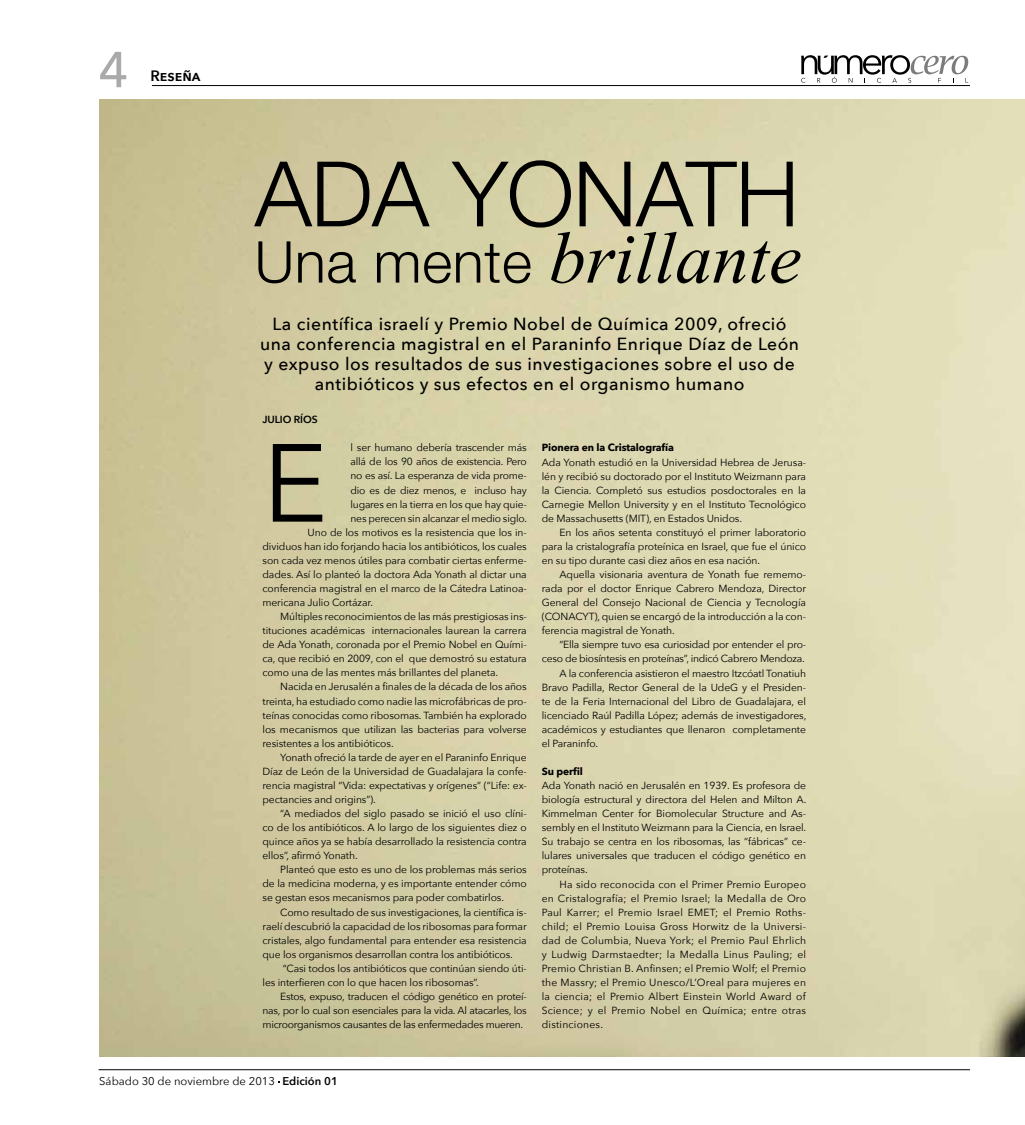
<style>
.page{position:relative;width:1025px;height:1125px;background:#fff}
.page>*{position:absolute;margin:0;border:0;box-sizing:border-box;transform-origin:0 0}
.t1{font:109.62px "Avenir Next";color:#000}
.t2{font:300 90.5px "Helvetica Neue";letter-spacing:-.01em;color:#000}
.t3{font:italic 73.25px "Times New Roman";color:#000}
.t4{font:500 50px "Avenir Next";color:#aaa}
.t5{font:500 17.5px/20px "Avenir Next";letter-spacing:.03em;color:#000;text-align:center}
.t6{font:600 15px "Avenir Next";color:#000}
.t7{font:11.25px "Avenir Next";color:#000}
.t8{font:10.25px/14.1px "Avenir Next";letter-spacing:-.01em;color:#000;text-align:justify}
.t9{font:700 10.25px "Avenir Next";letter-spacing:-.01em;color:#000}
.t10{font:600 10.25px "Avenir Next";letter-spacing:-.01em;color:#000}
.s1{font-family:"Helvetica Neue";font-weight:300;font-style:normal;font-size:57.62px}
.s2{font-weight:600}
</style>
<div class="page">
<hr style="left:152px;top:85px;width:817px;height:1px;background:#000">
<hr style="left:99px;top:1069px;width:870px;height:1px;background:#000">
<svg style="left:801px;top:55px;width:166px;height:28px"></svg>
<img style="left:99px;top:100px;width:925px;height:957px">
<h3 class="t4" style="left:99px;top:27px;width:31px">4</h3>
<h3 class="t6" style="left:150px;top:63px;width:51px">Reseña</h3>
<h2 class="t2" style="left:254px;top:121px;width:546px">ADA YONATH</h2>
<h3 class="t3" style="left:254px;top:208px;width:548px"><span class="s1">Una mente</span> brillante</h3>
<h3 class="t5" style="left:260px;top:314px;width:540px">La científica israelí y Premio Nobel de Química 2009, ofreció una conferencia magistral en el Paraninfo Enrique Díaz de León y expuso los resultados de sus investigaciones sobre el uso de antibióticos y sus efectos en el organismo humano</h3>
<p class="t10" style="left:262px;top:411px;width:57px">JULIO RÍOS</p>
<h1 class="t1" style="left:262px;top:391px;width:66px">E</h1>
<p class="t8" style="left:350px;top:440px;width:178px">l ser humano debería trascender más</p>
<p class="t8" style="left:350px;top:454px;width:178px">allá de los 90 años de existencia. Pero</p>
<p class="t8" style="left:350px;top:468px;width:178px">no es así. La esperanza de vida prome-</p>
<p class="t8" style="left:350px;top:482px;width:178px">dio es de diez menos, e incluso hay</p>
<p class="t8" style="left:350px;top:497px;width:178px">lugares en la tierra en los que hay quie-</p>
<p class="t8" style="left:350px;top:511px;width:178px">nes perecen sin alcanzar el medio siglo.</p>
<p class="t8" style="left:307px;top:525px;width:221px">Uno de los motivos es la resistencia que los in-</p>
<p class="t8" style="left:262px;top:539px;width:265px">dividuos han ido forjando hacia los antibióticos, los cuales</p>
<p class="t8" style="left:262px;top:553px;width:266px">son cada vez menos útiles para combatir ciertas enferme-</p>
<p class="t8" style="left:262px;top:567px;width:266px">dades. Así lo planteó la doctora Ada Yonath al dictar una</p>
<p class="t8" style="left:262px;top:581px;width:266px">conferencia magistral en el marco de la Cátedra Latinoa-</p>
<p class="t8" style="left:262px;top:595px;width:112px">mericana Julio Cortázar.</p>
<p class="t8" style="left:280px;top:609px;width:248px">Múltiples reconocimientos de las más prestigiosas ins-</p>
<p class="t8" style="left:262px;top:623px;width:266px">tituciones académicas internacionales laurean la carrera</p>
<p class="t8" style="left:262px;top:637px;width:265px">de Ada Yonath, coronada por el Premio Nobel en Quími-</p>
<p class="t8" style="left:262px;top:651px;width:265px">ca, que recibió en 2009, con el que demostró su estatura</p>
<p class="t8" style="left:262px;top:665px;width:237px">como una de las mentes más brillantes del planeta.</p>
<p class="t8" style="left:280px;top:679px;width:248px">Nacida en Jerusalén a finales de la década de los años</p>
<p class="t8" style="left:262px;top:693px;width:266px">treinta, ha estudiado como nadie las microfábricas de pro-</p>
<p class="t8" style="left:262px;top:708px;width:266px">teínas conocidas como ribosomas. También ha explorado</p>
<p class="t8" style="left:262px;top:722px;width:265px">los mecanismos que utilizan las bacterias para volverse</p>
<p class="t8" style="left:262px;top:736px;width:133px">resistentes a los antibióticos.</p>
<p class="t8" style="left:280px;top:750px;width:248px">Yonath ofreció la tarde de ayer en el Paraninfo Enrique</p>
<p class="t8" style="left:262px;top:764px;width:266px">Díaz de León de la Universidad de Guadalajara la confe-</p>
<p class="t8" style="left:262px;top:778px;width:266px">rencia magistral “Vida: expectativas y orígenes” (“Life: ex-</p>
<p class="t8" style="left:262px;top:792px;width:115px">pectancies and origins”).</p>
<p class="t8" style="left:280px;top:806px;width:248px">“A mediados del siglo pasado se inició el uso clíni-</p>
<p class="t8" style="left:262px;top:820px;width:266px">co de los antibióticos. A lo largo de los siguientes diez o</p>
<p class="t8" style="left:262px;top:834px;width:266px">quince años ya se había desarrollado la resistencia contra</p>
<p class="t8" style="left:262px;top:848px;width:97px">ellos”, afirmó Yonath.</p>
<p class="t8" style="left:280px;top:862px;width:248px">Planteó que esto es uno de los problemas más serios</p>
<p class="t8" style="left:262px;top:876px;width:265px">de la medicina moderna, y es importante entender cómo</p>
<p class="t8" style="left:262px;top:890px;width:243px">se gestan esos mecanismos para poder combatirlos.</p>
<p class="t8" style="left:280px;top:904px;width:248px">Como resultado de sus investigaciones, la científica is-</p>
<p class="t8" style="left:262px;top:919px;width:265px">raelí descubrió la capacidad de los ribosomas para formar</p>
<p class="t8" style="left:262px;top:933px;width:266px">cristales, algo fundamental para entender esa resistencia</p>
<p class="t8" style="left:262px;top:947px;width:252px">que los organismos desarrollan contra los antibióticos.</p>
<p class="t8" style="left:282px;top:961px;width:245px">“Casi todos los antibióticos que continúan siendo úti-</p>
<p class="t8" style="left:262px;top:975px;width:218px">les interfieren con lo que hacen los ribosomas”.</p>
<p class="t8" style="left:280px;top:989px;width:248px">Estos, expuso, traducen el código genético en proteí-</p>
<p class="t8" style="left:262px;top:1003px;width:266px">nas, por lo cual son esenciales para la vida. Al atacarles, los</p>
<p class="t8" style="left:262px;top:1017px;width:262px">microorganismos causantes de las enfermedades mueren.</p>
<p class="t9" style="left:541px;top:439px;width:134px">Pionera en la Cristalografía</p>
<p class="t8" style="left:541px;top:454px;width:266px">Ada Yonath estudió en la Universidad Hebrea de Jerusa&shy;lén y recibió su doctorado por el Instituto Weizmann para la Ciencia. Completó sus estudios posdoctorales en la Carnegie Mellon University y en el Instituto Tecnológico de Massachusetts (MIT), en Estados Unidos.</p>
<p class="t8" style="left:541px;top:525px;width:266px;text-indent:18px">En los años setenta constituyó el primer laboratorio para la cristalografía proteínica en Israel, que fue el único en su tipo durante casi diez años en esa nación.</p>
<p class="t8" style="left:541px;top:567px;width:266px;text-indent:18px">Aquella visionaria aventura de Yonath fue rememo&shy;rada por el doctor Enrique Cabrero Mendoza, Director General del Consejo Nacional de Ciencia y Tecnología (CONACYT), quien se encargó de la introducción a la con&shy;ferencia magistral de Yonath.</p>
<p class="t8" style="left:559px;top:637px;width:248px">“Ella siempre tuvo esa curiosidad por entender el pro-</p>
<p class="t8" style="left:541px;top:651px;width:264px">ceso de biosíntesis en proteínas”, indicó Cabrero Mendoza.</p>
<p class="t8" style="left:559px;top:665px;width:248px">A la conferencia asistieron el maestro Itzcóatl Tonatiuh</p>
<p class="t8" style="left:541px;top:680px;width:265px">Bravo Padilla, Rector General de la UdeG y el Presiden-</p>
<p class="t8" style="left:541px;top:694px;width:265px">te de la Feria Internacional del Libro de Guadalajara, el</p>
<p class="t8" style="left:541px;top:708px;width:266px">licenciado Raúl Padilla López; además de investigadores,</p>
<p class="t8" style="left:541px;top:722px;width:265px">académicos y estudiantes que llenaron completamente</p>
<p class="t8" style="left:541px;top:736px;width:58px">el Paraninfo.</p>
<p class="t9" style="left:541px;top:763px;width:43px">Su perfil</p>
<p class="t8" style="left:541px;top:778px;width:266px">Ada Yonath nació en Jerusalén en 1939. Es profesora de biología estructural y directora del Helen and Milton A.<br>Kimmelman Center for Biomolecular Structure and As&shy;sembly en el Instituto Weizmann para la Ciencia, en Israel.<br>Su trabajo se centra en los ribosomas, las “fábricas” ce&shy;lulares universales que traducen el código genético en proteínas.</p>
<p class="t8" style="left:541px;top:876px;width:266px;text-indent:18px">Ha sido reconocida con el Primer Premio Europeo en Cristalografía; el Premio Israel; la Medalla de Oro Paul Karrer; el Premio Israel EMET; el Premio Roths&shy;child; el Premio Louisa Gross Horwitz de la Universi&shy;dad de Columbia, Nueva York; el Premio Paul Ehrlich y Ludwig Darmstaedter; la Medalla Linus Pauling; el Premio Christian B. Anfinsen; el Premio Wolf; el Premio the Massry; el Premio Unesco/L’Oreal para mujeres en la ciencia; el Premio Albert Einstein World Award of Science; y el Premio Nobel en Química; entre otras distinciones.</p>
<p class="t7" style="left:99px;top:1072px;width:240px">Sábado 30 de noviembre de 2013 <span class="s2">Edición 01</span></p>
</div>
